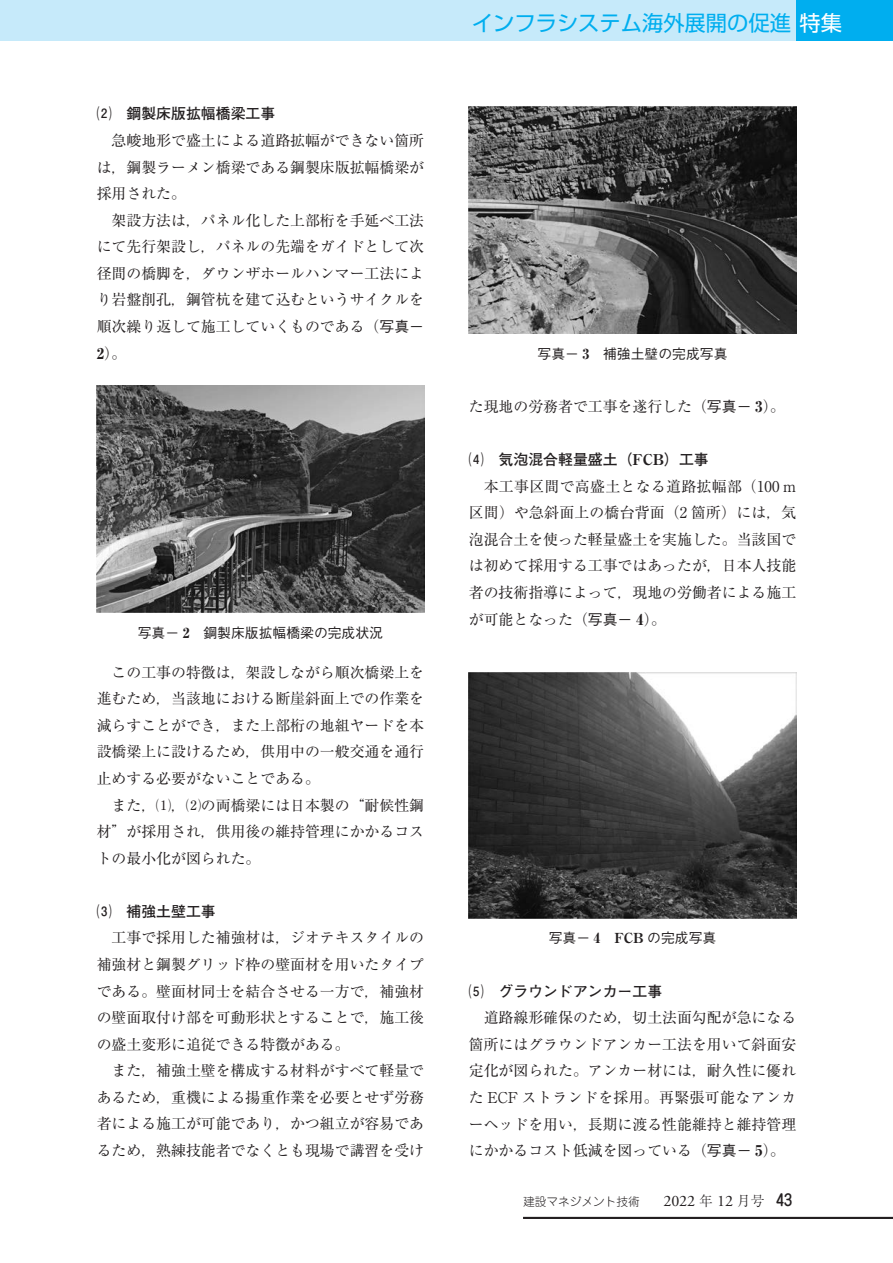
<style>
.page{position:relative;width:893px;height:1263px;background:#fff}
.page>*{position:absolute;margin:0;border:0;box-sizing:border-box;transform-origin:0 0}
.t1{font:21.3px "Shin Go Pr 6 N";color:#00aeef}
.本文_14Q{font:14.85px/26.5px "Ryumin Pr 6 N";color:#231f20;text-align:justify}
.中見出し__1___太ゴ_前アキ{font:700 14.85px "Futo Go B101 Pr 6 N";color:#231f20}
.キャプション{font:500 13.8px "Gothic BBB Pr 6 N";color:#231f20}
.t2{font:300 11.7px "Jun 101 Pro";color:#231f20}
.s1{font-family:"Gothic BBB Pr 6 N";font-weight:500}
.s2{font-weight:800}
.s3{font-family:"Ryumin Pr 6 N";font-weight:800}
.s4{color:#fff}
.s5{font-family:"Adobe Garamond Pro";font-weight:400;font-size:15.9px}
.s6{font-family:"Ryumin Pr 6 N";font-size:13.8px}
.s7{font-family:"Jun 34 Pro";font-weight:500;font-size:15.9px}
</style>
<div class="page">
<div style="left:795px;top:0;width:98px;height:40px;background:#00aeef"></div>
<div style="left:0;top:0;width:795px;height:40px;background:#c6eafa"></div>
<img style="left:97px;top:385px;width:327px;height:228px">
<img style="left:469px;top:673px;width:327px;height:245px">
<img style="left:469px;top:106px;width:327px;height:228px">
<hr style="left:523px;top:1217px;width:370px;height:2px;background:#231f20">
<p class="中見出し__1___太ゴ_前アキ" style="left:97px;top:102px;width:180px">⑵　鋼製床版拡幅橋梁工事</p>
<p class="本文_14Q" style="left:97px;top:126px;width:329px;text-indent:15px">急峻地形で盛土による道路拡幅ができない箇所は，鋼製ラーメン橋梁である鋼製床版拡幅橋梁が採用された。</p>
<p class="本文_14Q" style="left:97px;top:206px;width:329px;text-indent:15px">架設方法は，パネル化した上部桁を手延べ工法にて先行架設し，パネルの先端をガイドとして次径間の橋脚を，ダウンザホールハンマー工法により岩盤削孔，鋼管杭を建て込むというサイクルを順次繰り返して施工していくものである（<span class="s1">写真－</span><span class="s2">2</span>）。</p>
<p class="キャプション" style="left:138px;top:621px;width:247px">写真－ <span class="s3">2</span>　鋼製床版拡幅橋梁の完成状況</p>
<p class="本文_14Q" style="left:97px;top:658px;width:329px;text-indent:15px">この工事の特徴は，架設しながら順次橋梁上を進むため，当該地における断崖斜面上での作業を減らすことができ，また上部桁の地組ヤードを本設橋梁上に設けるため，供用中の一般交通を通行止めする必要がないことである。</p>
<p class="本文_14Q" style="left:97px;top:791px;width:329px;text-indent:15px">また，⑴，⑵の両橋梁には日本製の“耐候性鋼材”が採用され，供用後の維持管理にかかるコストの最小化が図られた。</p>
<p class="中見出し__1___太ゴ_前アキ" style="left:97px;top:899px;width:121px">⑶　補強土壁工事</p>
<p class="本文_14Q" style="left:97px;top:924px;width:329px;text-indent:15px">工事で採用した補強材は，ジオテキスタイルの補強材と鋼製グリッド枠の壁面材を用いたタイプである。壁面材同士を結合させる一方で，補強材の壁面取付け部を可動形状とすることで，施工後の盛土変形に追従できる特徴がある。</p>
<p class="本文_14Q" style="left:97px;top:1057px;width:329px;text-indent:15px">また，補強土壁を構成する材料がすべて軽量であるため，重機による揚重作業を必要とせず労務者による施工が可能であり，かつ組立が容易であるため，熟練技能者でなくとも現場で講習を受け</p>
<h1 class="t1" style="left:472px;top:6px;width:371px">インフラシステム海外展開の促進<span class="s4">特集</span></h1>
<p class="キャプション" style="left:537px;top:342px;width:192px">写真－ <span class="s3">3</span>　補強土壁の完成写真</p>
<p class="本文_14Q" style="left:469px;top:392px;width:318px">た現地の労務者で工事を遂行した（<span class="s1">写真－</span> <span class="s2">3</span>）。</p>
<p class="中見出し__1___太ゴ_前アキ" style="left:469px;top:447px;width:242px">⑷　気泡混合軽量盛土（<span class="s3">FCB</span>）工事</p>
<p class="本文_14Q" style="left:469px;top:472px;width:329px;text-indent:15px">本工事区間で高盛土となる道路拡幅部（100 m区間）や急斜面上の橋台背面（2 箇所）には，気泡混合土を使った軽量盛土を実施した。当該国では初めて採用する工事ではあったが，日本人技能者の技術指導によって，現地の労働者による施工が可能となった（<span class="s1">写真－</span> <span class="s2">4</span>）。</p>
<p class="キャプション" style="left:549px;top:927px;width:169px">写真－ <span class="s3">4 FCB</span> の完成写真</p>
<p class="中見出し__1___太ゴ_前アキ" style="left:469px;top:979px;width:195px">⑸　グラウンドアンカー工事</p>
<p class="本文_14Q" style="left:469px;top:1003px;width:329px;text-indent:15px">道路線形確保のため，切土法面勾配が急になる箇所にはグラウンドアンカー工法を用いて斜面安定化が図られた。アンカー材には，耐久性に優れた ECF ストランドを採用。再緊張可能なアンカーヘッドを用い，長期に渡る性能維持と維持管理にかかるコスト低減を図っている（<span class="s1">写真－</span> <span class="s2">5</span>）。</p>
<p class="t2" style="left:523px;top:1192px;width:270px">建設マネジメント技術　　<span class="s5">2022</span> <span class="s6">年</span> <span class="s5">12</span> <span class="s6">月号</span> <span class="s7">43</span></p>
</div>
